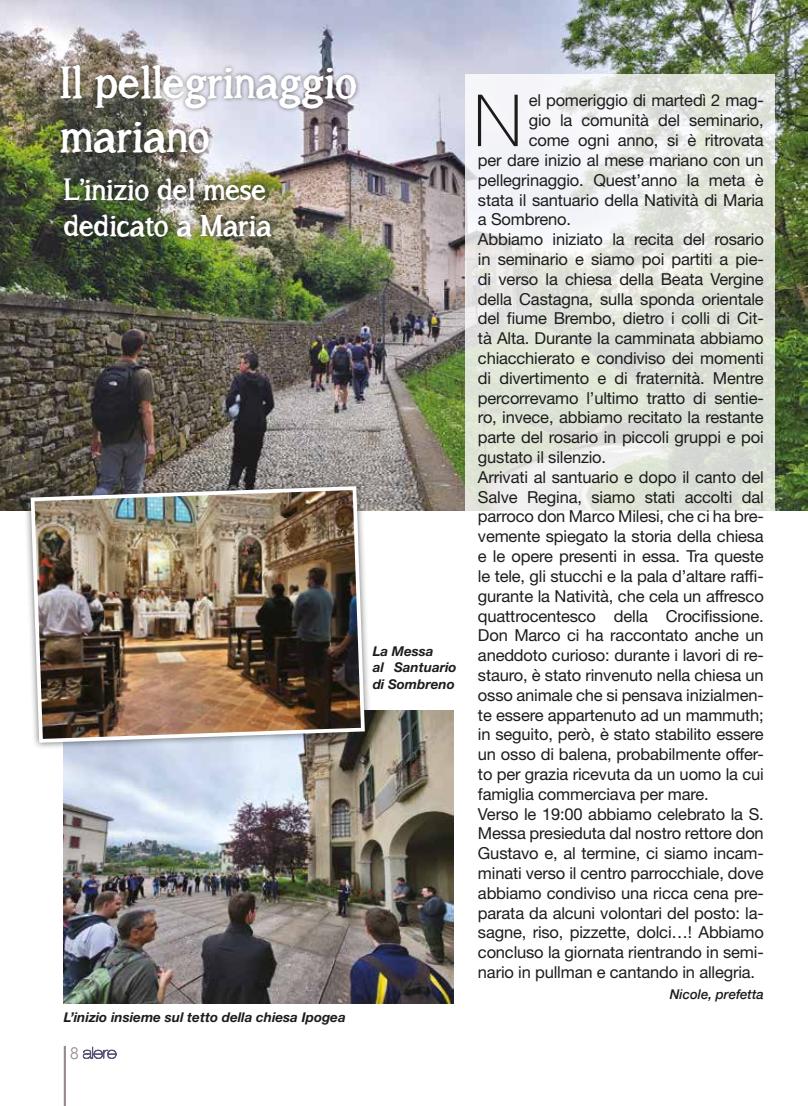
<style>
.page{position:relative;width:808px;height:1106px;background:#fff}
.page>*{position:absolute;margin:0;border:0;box-sizing:border-box;transform-origin:0 0}
.t1{font:100 72px "Helvetica Neue LT Std";color:#1c1c1b}
.t2{font:45px/54px "asongforjenniferbold";color:#fff}
.t3{font:30px/36px "asongforjenniferbold";color:#fff}
.t4{font:16.5px "Helvetica Neue LT Std";letter-spacing:-.01em;color:#1c1c1b}
.t5{font:300 16.5px "Avenir";color:#97898a}
.t6{font:italic 700 13.5px/16.2px "Helvetica Neue LT Std";color:#1c1c1b}
.t7{font:italic 500 13.5px "Helvetica Neue";color:#1c1c1b}
</style>
<div class="page">
<img style="left:0;top:0;width:808px;height:510px">
<svg style="left:466px;top:74px;width:309px;height:437px;fill:#e1e6da"></svg>
<div style="left:56px;top:60px;width:305px;height:97px;background:#1c1c1b;opacity:.6"></div>
<div style="left:56px;top:170px;width:223px;height:75px;background:#1c1c1b;opacity:.75"></div>
<img style="left:64px;top:711px;width:390px;height:292px">
<div style="left:24px;top:479px;width:348px;height:270px;background:#1c1c1b;opacity:.6"></div>
<img style="left:29px;top:484px;width:338px;height:260px">
<hr style="left:64px;top:1045px;width:2px;height:61px;background:#97898a">
<svg style="left:83px;top:1046px;width:34px;height:12px"></svg>
<h2 class="t2" style="left:60px;top:55px;width:298px">Il pellegrinaggio mariano</h2>
<h3 class="t3" style="left:64px;top:171px;width:209px">L’inizio del mese dedicato a Maria</h3>
<p class="t6" style="left:373px;top:643px;width:85px">La Messa<br>al Santuario di Sombreno</p>
<p class="t6" style="left:64px;top:1008px;width:283px">L’inizio insieme sul tetto della chiesa Ipogea</p>
<p class="t5" style="left:70px;top:1043px;width:10px">8</p>
<h1 class="t1" style="left:473px;top:79px;width:50px">N</h1>
<p class="t4" style="left:529px;top:91px;width:237px">el pomeriggio di martedì 2 mag-</p>
<p class="t4" style="left:529px;top:111px;width:237px">gio la comunità del seminario,</p>
<p class="t4" style="left:529px;top:130px;width:237px">come ogni anno, si è ritrovata</p>
<p class="t4" style="left:478px;top:150px;width:287px">per dare inizio al mese mariano con un</p>
<p class="t4" style="left:478px;top:170px;width:287px">pellegrinaggio. Quest’anno la meta è</p>
<p class="t4" style="left:478px;top:190px;width:287px">stata il santuario della Natività di Maria</p>
<p class="t4" style="left:478px;top:210px;width:95px">a Sombreno.</p>
<p class="t4" style="left:478px;top:229px;width:287px">Abbiamo iniziato la recita del rosario</p>
<p class="t4" style="left:478px;top:249px;width:287px">in seminario e siamo poi partiti a pie-</p>
<p class="t4" style="left:478px;top:269px;width:287px">di verso la chiesa della Beata Vergine</p>
<p class="t4" style="left:478px;top:289px;width:287px">della Castagna, sulla sponda orientale</p>
<p class="t4" style="left:478px;top:309px;width:287px">del fiume Brembo, dietro i colli di Cit-</p>
<p class="t4" style="left:478px;top:328px;width:287px">tà Alta. Durante la camminata abbiamo</p>
<p class="t4" style="left:478px;top:348px;width:287px">chiacchierato e condiviso dei momenti</p>
<p class="t4" style="left:478px;top:368px;width:287px">di divertimento e di fraternità. Mentre</p>
<p class="t4" style="left:478px;top:388px;width:287px">percorrevamo l’ultimo tratto di sentie-</p>
<p class="t4" style="left:478px;top:408px;width:287px">ro, invece, abbiamo recitato la restante</p>
<p class="t4" style="left:478px;top:427px;width:287px">parte del rosario in piccoli gruppi e poi</p>
<p class="t4" style="left:478px;top:447px;width:130px">gustato il silenzio.</p>
<p class="t4" style="left:478px;top:467px;width:287px">Arrivati al santuario e dopo il canto del</p>
<p class="t4" style="left:478px;top:487px;width:287px">Salve Regina, siamo stati accolti dal</p>
<p class="t4" style="left:478px;top:507px;width:287px">parroco don Marco Milesi, che ci ha bre-</p>
<p class="t4" style="left:478px;top:526px;width:287px">vemente spiegato la storia della chiesa</p>
<p class="t4" style="left:478px;top:546px;width:287px">e le opere presenti in essa. Tra queste</p>
<p class="t4" style="left:478px;top:566px;width:287px">le tele, gli stucchi e la pala d’altare raffi-</p>
<p class="t4" style="left:478px;top:586px;width:287px">gurante la Natività, che cela un affresco</p>
<p class="t4" style="left:478px;top:606px;width:287px">quattrocentesco della Crocifissione.</p>
<p class="t4" style="left:478px;top:625px;width:287px">Don Marco ci ha raccontato anche un</p>
<p class="t4" style="left:478px;top:645px;width:287px">aneddoto curioso: durante i lavori di re-</p>
<p class="t4" style="left:478px;top:665px;width:287px">stauro, è stato rinvenuto nella chiesa un</p>
<p class="t4" style="left:478px;top:685px;width:287px">osso animale che si pensava inizialmen-</p>
<p class="t4" style="left:478px;top:705px;width:287px">te essere appartenuto ad un mammuth;</p>
<p class="t4" style="left:478px;top:724px;width:287px">in seguito, però, è stato stabilito essere</p>
<p class="t4" style="left:478px;top:744px;width:287px">un osso di balena, probabilmente offer-</p>
<p class="t4" style="left:478px;top:764px;width:287px">to per grazia ricevuta da un uomo la cui</p>
<p class="t4" style="left:478px;top:784px;width:232px">famiglia commerciava per mare.</p>
<p class="t4" style="left:478px;top:804px;width:287px">Verso le 19:00 abbiamo celebrato la S.</p>
<p class="t4" style="left:478px;top:823px;width:287px">Messa presieduta dal nostro rettore don</p>
<p class="t4" style="left:478px;top:843px;width:287px">Gustavo e, al termine, ci siamo incam-</p>
<p class="t4" style="left:478px;top:863px;width:287px">minati verso il centro parrocchiale, dove</p>
<p class="t4" style="left:478px;top:883px;width:287px">abbiamo condiviso una ricca cena pre-</p>
<p class="t4" style="left:478px;top:903px;width:287px">parata da alcuni volontari del posto: la-</p>
<p class="t4" style="left:478px;top:922px;width:287px">sagne, riso, pizzette, dolci…! Abbiamo</p>
<p class="t4" style="left:478px;top:942px;width:287px">concluso la giornata rientrando in semi-</p>
<p class="t4" style="left:478px;top:962px;width:279px">nario in pullman e cantando in allegria.</p>
<p class="t7" style="left:670px;top:982px;width:95px">Nicole, prefetta</p>
</div>
